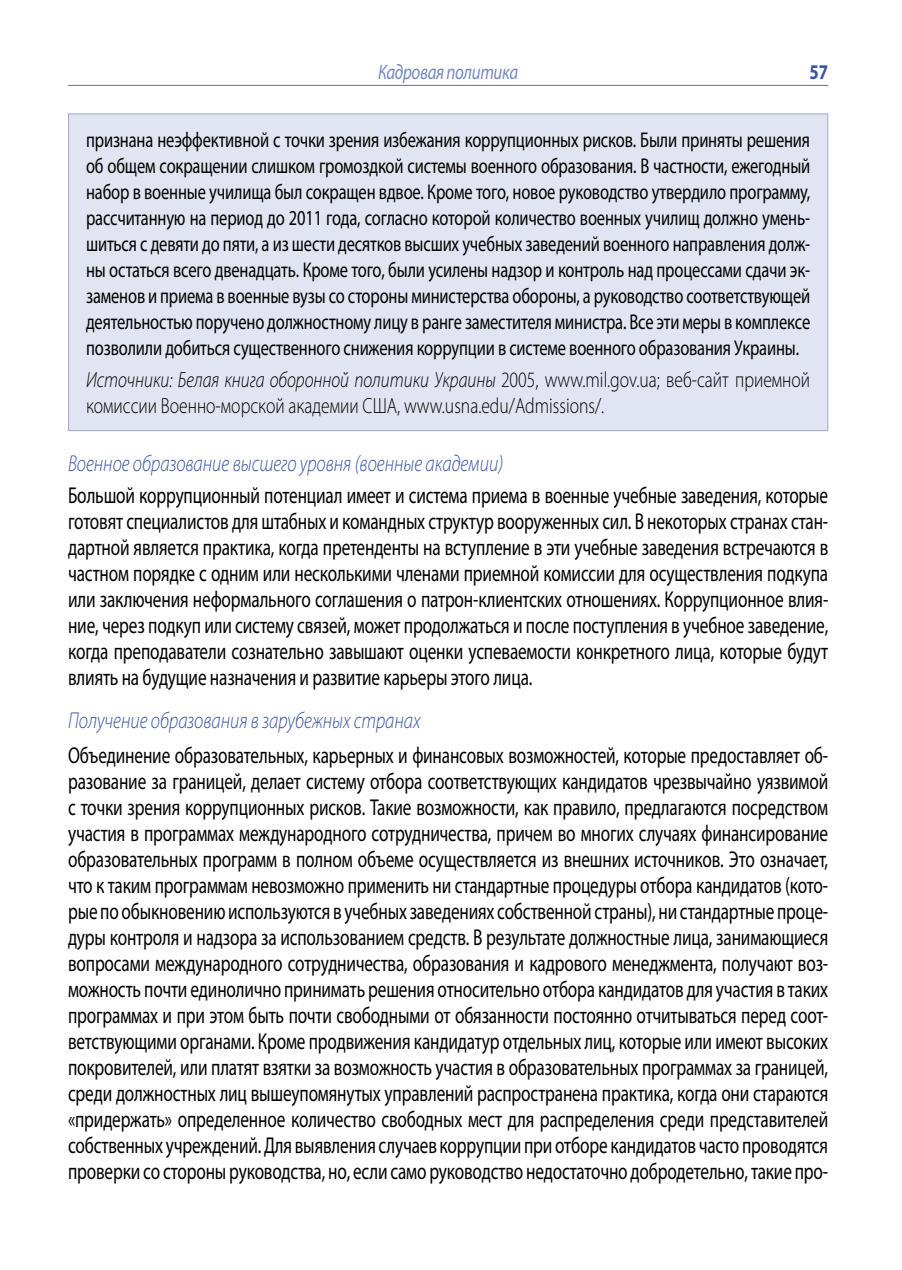
<style>
.page{position:relative;width:902px;height:1270px;background:#fff}
.page>*{position:absolute;margin:0;border:0;box-sizing:border-box;transform-origin:0 0}
.t1{font:23px/26px "Myriad Pro";letter-spacing:-.01em;color:#000;text-align:justify;scale:.75 1}
.t2{font:italic 300 23px "Myriad Pro";color:#3a53a4;scale:.8 1}
.t3{font:300 22px/26px "Myriad Pro";color:#000;scale:.8 1}
.t4{font:21.4px/26px "Myriad Pro";letter-spacing:-.01em;color:#000;text-align:justify;scale:.77 1}
.t5{font:italic 21px "Myriad Pro";letter-spacing:-.02em;color:#7587bf;scale:.8 1}
.t6{font:700 21px "Myriad Pro";color:#3a53a4;scale:.8 1}
.s1{font-style:italic}
</style>
<div class="page">
<hr style="left:68px;top:85px;width:760px;height:1px;background:#6d6f71">
<div style="left:69px;top:114px;width:758px;height:317px;background:#e1e5f1"></div>
<p class="t5" style="left:378px;top:61px;width:176px">Кадровая политика</p>
<p class="t6" style="left:809px;top:60px;width:25px">57</p>
<p class="t4" style="left:86px;top:127px;width:941px">признана неэффективной с точки зрения избежания коррупционных рисков. Были приняты решения об общем сокращении слишком громоздкой системы военного образования. В частности, ежегодный набор в военные училища был сокращен вдвое. Кроме того, новое руководство утвердило программу, рассчитанную на период до 2011 года, согласно которой количество военных училищ должно умень&shy;шиться с девяти до пяти, а из шести десятков высших учебных заведений военного направления долж&shy;ны остаться всего двенадцать. Кроме того, были усилены надзор и контроль над процессами сдачи эк&shy;заменов и приема в военные вузы со стороны министерства обороны, а руководство соответствующей деятельностью поручено должностному лицу в ранге заместителя министра. Все эти меры в комплексе позволили добиться существенного снижения коррупции в системе военного образования Украины.</p>
<p class="t3" style="left:86px;top:367px;width:906px"><span class="s1">Источники: Белая книга оборонной политики Украины</span> 2005, www.mil.gov.ua; веб-сайт приемной комиссии Военно-морской академии США, www.usna.edu/Admissions/.</p>
<p class="t2" style="left:68px;top:451px;width:545px">Военное образование высшего уровня (военные академии)</p>
<p class="t1" style="left:68px;top:482px;width:1015px">Большой коррупционный потенциал имеет и система приема в военные учебные заведения, которые готовят специалистов для штабных и командных структур вооруженных сил. В некоторых странах стан&shy;дартной является практика, когда претенденты на вступление в эти учебные заведения встречаются в частном порядке с одним или несколькими членами приемной комиссии для осуществления подкупа или заключения неформального соглашения о патрон-клиентских отношениях. Коррупционное влия&shy;ние, через подкуп или систему связей, может продолжаться и после поступления в учебное заведение, когда преподаватели сознательно завышают оценки успеваемости конкретного лица, которые будут влиять на будущие назначения и развитие карьеры этого лица.</p>
<p class="t2" style="left:68px;top:709px;width:442px">Получение образования в зарубежных странах</p>
<p class="t1" style="left:68px;top:742px;width:1015px">Объединение образовательных, карьерных и финансовых возможностей, которые предоставляет об&shy;разование за границей, делает систему отбора соответствующих кандидатов чрезвычайно уязвимой с точки зрения коррупционных рисков. Такие возможности, как правило, предлагаются посредством участия в программах международного сотрудничества, причем во многих случаях финансирование образовательных программ в полном объеме осуществляется из внешних источников. Это означает, что к таким программам невозможно применить ни стандартные процедуры отбора кандидатов (кото&shy;рые по обыкновению используются в учебных заведениях собственной страны), ни стандартные проце&shy;дуры контроля и надзора за использованием средств. В результате должностные лица, занимающиеся вопросами международного сотрудничества, образования и кадрового менеджмента, получают воз&shy;можность почти единолично принимать решения относительно отбора кандидатов для участия в таких программах и при этом быть почти свободными от обязанности постоянно отчитываться перед соот&shy;ветствующими органами. Кроме продвижения кандидатур отдельных лиц, которые или имеют высоких покровителей, или платят взятки за возможность участия в образовательных программах за границей, среди должностных лиц вышеупомянутых управлений распространена практика, когда они стараются «придержать» определенное количество свободных мест для распределения среди представителей собственных учреждений. Для выявления случаев коррупции при отборе кандидатов часто проводятся проверки со стороны руководства, но, если само руководство недостаточно добродетельно, такие про-</p>
</div>
